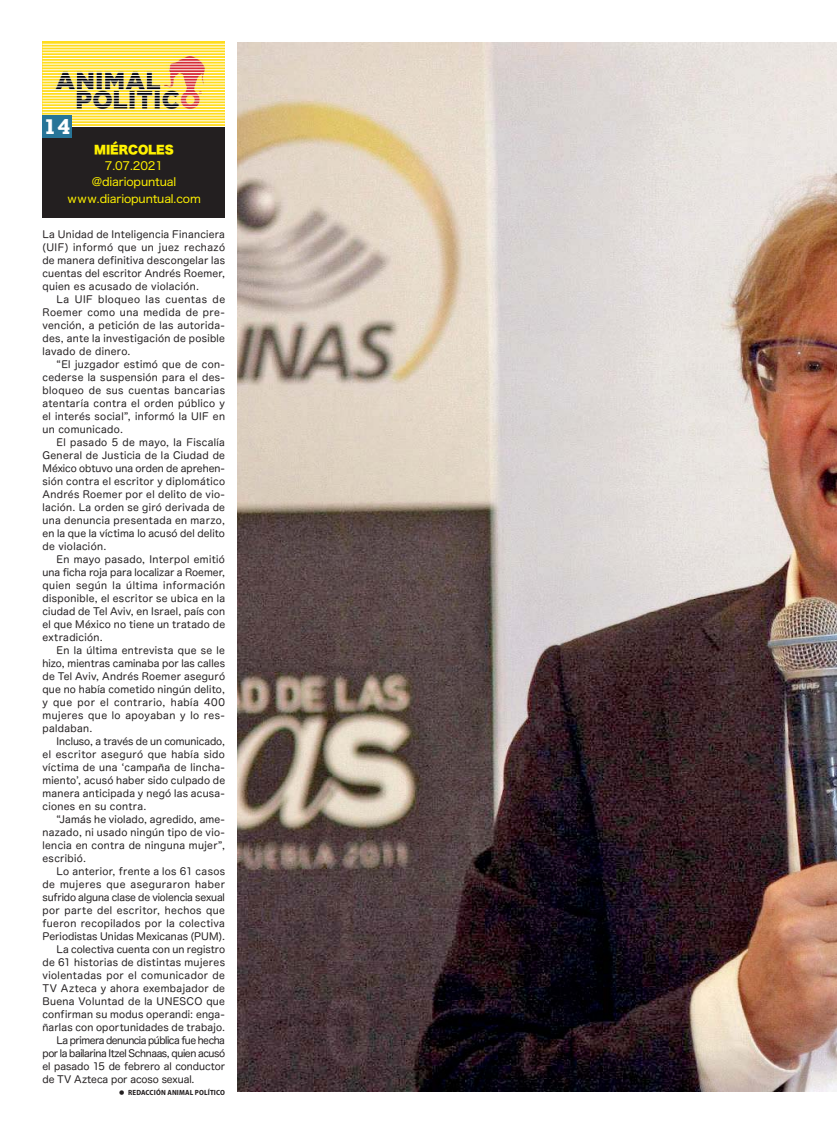
<style>
.page{position:relative;width:837px;height:1134px;background:#fff}
.page>*{position:absolute;margin:0;border:0;box-sizing:border-box;transform-origin:0 0}
.t1{font:700 20px "Rockwell";color:#fff}
.t2{font:11.3px/16.4px "Hiragino Sans W4 90 msp RKSJ H";letter-spacing:-.01em;color:#fff200;text-align:center}
.t3{font:11.3px "Hiragino Sans W9 90 msp RKSJ H";letter-spacing:-.01em;color:#fff200}
.t4{font:10px/13px "Hira Maru Pro N W4 90 msp RKSJ H";letter-spacing:.03em;color:#231f20;text-align:justify}
.t5{font:10px "Hira Maru Pro N W4 90 msp RKSJ H";color:#231f20}
.t6{font:10px "Hira Maru Pro N W4 90 msp RKSJ H";letter-spacing:-.04em;color:#231f20}
.t7{font:10px "Hira Maru Pro N W4 90 msp RKSJ H";letter-spacing:-.015em;color:#231f20}
.t8{font:10px "Hira Maru Pro N W4 90 msp RKSJ H";letter-spacing:.005em;color:#231f20}
.t9{font:10px "Hira Maru Pro N W4 90 msp RKSJ H";letter-spacing:-.045em;color:#231f20}
.t10{font:10px "Hira Maru Pro N W4 90 msp RKSJ H";letter-spacing:-.005em;color:#231f20}
.t11{font:700 semi-condensed 7.5px "Myriad Pro";letter-spacing:.02em;color:#231f20}
</style>
<div class="page">
<svg style="left:43px;top:42px;width:182px;height:84px;fill:#ffdd24"></svg>
<div style="left:43px;top:127px;width:182px;height:91px;background:#231f20"></div>
<img style="left:51px;top:54px;width:160px;height:58px">
<hr style="left:42px;top:89px;width:183px;height:1px;background:#fff">
<hr style="left:42px;top:92px;width:183px;height:1px;background:#fff">
<hr style="left:42px;top:95px;width:183px;height:1px;background:#fff">
<hr style="left:42px;top:98px;width:183px;height:1px;background:#fff">
<hr style="left:42px;top:100px;width:183px;height:1px;background:#fff">
<hr style="left:42px;top:103px;width:183px;height:1px;background:#fff">
<hr style="left:42px;top:106px;width:183px;height:1px;background:#fff">
<hr style="left:42px;top:109px;width:183px;height:1px;background:#fff">
<hr style="left:42px;top:112px;width:183px;height:1px;background:#fff">
<hr style="left:42px;top:115px;width:183px;height:1px;background:#fff">
<hr style="left:42px;top:117px;width:183px;height:1px;background:#fff">
<hr style="left:42px;top:120px;width:183px;height:1px;background:#fff">
<hr style="left:42px;top:123px;width:183px;height:1px;background:#fff">
<hr style="left:42px;top:44px;width:183px;height:1px;background:#fff">
<hr style="left:42px;top:47px;width:183px;height:1px;background:#fff">
<hr style="left:42px;top:49px;width:183px;height:1px;background:#fff">
<hr style="left:42px;top:52px;width:183px;height:1px;background:#fff">
<hr style="left:42px;top:55px;width:183px;height:1px;background:#fff">
<hr style="left:42px;top:58px;width:183px;height:1px;background:#fff">
<hr style="left:42px;top:61px;width:183px;height:1px;background:#fff">
<hr style="left:42px;top:64px;width:183px;height:1px;background:#fff">
<hr style="left:42px;top:66px;width:183px;height:1px;background:#fff">
<hr style="left:42px;top:69px;width:183px;height:1px;background:#fff">
<hr style="left:42px;top:72px;width:183px;height:1px;background:#fff">
<hr style="left:42px;top:75px;width:183px;height:1px;background:#fff">
<hr style="left:42px;top:78px;width:183px;height:1px;background:#fff">
<hr style="left:42px;top:81px;width:183px;height:1px;background:#fff">
<hr style="left:42px;top:83px;width:183px;height:1px;background:#fff">
<hr style="left:42px;top:86px;width:183px;height:1px;background:#fff">
<div style="left:43px;top:116px;width:29px;height:22px;background:#277598"></div>
<img style="left:237px;top:43px;width:599px;height:1048px">
<h1 class="t1" style="left:44px;top:120px;width:28px">14</h1>
<p class="t3" style="left:94px;top:145px;width:81px">MIÉRCOLES</p>
<p class="t2" style="left:67px;top:159px;width:135px">7.07.2021 @diariopuntual www.diariopuntual.com</p>
<p class="t4" style="left:42px;top:229px;width:184px">La Unidad de Inteligencia Financiera (UIF) informó que un juez rechazó de manera definitiva descongelar las cuentas del escritor Andrés Roemer, quien es acusado de violación.</p>
<p class="t4" style="left:42px;top:294px;width:184px;text-indent:14px">La UIF bloqueo las cuentas de Roemer como una medida de pre&shy;vención, a petición de las autorida&shy;des, ante la investigación de posible lavado de dinero.</p>
<p class="t4" style="left:42px;top:359px;width:184px;text-indent:14px">“El juzgador estimó que de con&shy;cederse la suspensión para el des&shy;bloqueo de sus cuentas bancarias atentaría contra el orden público y el interés social”, informó la UIF en un comunicado.</p>
<p class="t4" style="left:42px;top:437px;width:184px;text-indent:14px">El pasado 5 de mayo, la Fiscalía General de Justicia de la Ciudad de México obtuvo una orden de aprehen&shy;sión contra el escritor y diplomático Andrés Roemer por el delito de vio&shy;lación. La orden se giró derivada de una denuncia presentada en marzo, en la que la víctima lo acusó del delito de violación.</p>
<p class="t4" style="left:42px;top:554px;width:184px;text-indent:14px">En mayo pasado, Interpol emitió una ficha roja para localizar a Roemer, quien según la última información disponible, el escritor se ubica en la ciudad de Tel Aviv, en Israel, país con el que México no tiene un tratado de extradición.</p>
<p class="t4" style="left:42px;top:645px;width:184px;text-indent:14px">En la última entrevista que se le hizo, mientras caminaba por las calles de Tel Aviv, Andrés Roemer aseguró que no había cometido ningún delito, y que por el contrario, había 400 mujeres que lo apoyaban y lo res&shy;paldaban.</p>
<p class="t4" style="left:42px;top:736px;width:184px;text-indent:14px">Incluso, a través de un comunicado, el escritor aseguró que había sido víctima de una ʻcampaña de lincha&shy;mientoʼ, acusó haber sido culpado de manera anticipada y negó las acusa&shy;ciones en su contra.</p>
<p class="t4" style="left:42px;top:814px;width:184px;text-indent:14px">“Jamás he violado, agredido, ame&shy;nazado, ni usado ningún tipo de vio&shy;lencia en contra de ninguna mujer”, escribió.</p>
<p class="t4" style="left:57px;top:866px;width:170px">Lo anterior, frente a los 61 casos</p>
<p class="t4" style="left:42px;top:879px;width:184px">de mujeres que aseguraron haber</p>
<p class="t7" style="left:42px;top:893px;width:184px">sufrido alguna clase de violencia sexual</p>
<p class="t4" style="left:42px;top:905px;width:184px">por parte del escritor, hechos que</p>
<p class="t4" style="left:42px;top:918px;width:184px">fueron recopilados por la colectiva</p>
<p class="t8" style="left:42px;top:932px;width:184px">Periodistas Unidas Mexicanas (PUM).</p>
<p class="t5" style="left:57px;top:945px;width:170px">La colectiva cuenta con un registro</p>
<p class="t4" style="left:42px;top:957px;width:184px">de 61 historias de distintas mujeres</p>
<p class="t4" style="left:42px;top:970px;width:184px">violentadas por el comunicador de</p>
<p class="t4" style="left:42px;top:983px;width:184px">TV Azteca y ahora exembajador de</p>
<p class="t4" style="left:42px;top:996px;width:184px">Buena Voluntad de la UNESCO que</p>
<p class="t4" style="left:42px;top:1009px;width:184px">confirman su modus operandi: enga-</p>
<p class="t4" style="left:42px;top:1022px;width:184px">ñarlas con oportunidades de trabajo.</p>
<p class="t9" style="left:57px;top:1036px;width:170px">La primera denuncia pública fue hecha</p>
<p class="t6" style="left:42px;top:1049px;width:184px">por la bailarina Itzel Schnaas, quien acusó</p>
<p class="t5" style="left:42px;top:1062px;width:184px">el pasado 15 de febrero al conductor</p>
<p class="t10" style="left:42px;top:1075px;width:153px">de TV Azteca por acoso sexual.</p>
<p class="t11" style="left:128px;top:1088px;width:98px">REDACCIÓN ANIMAL POLÍTICO</p>
</div>
